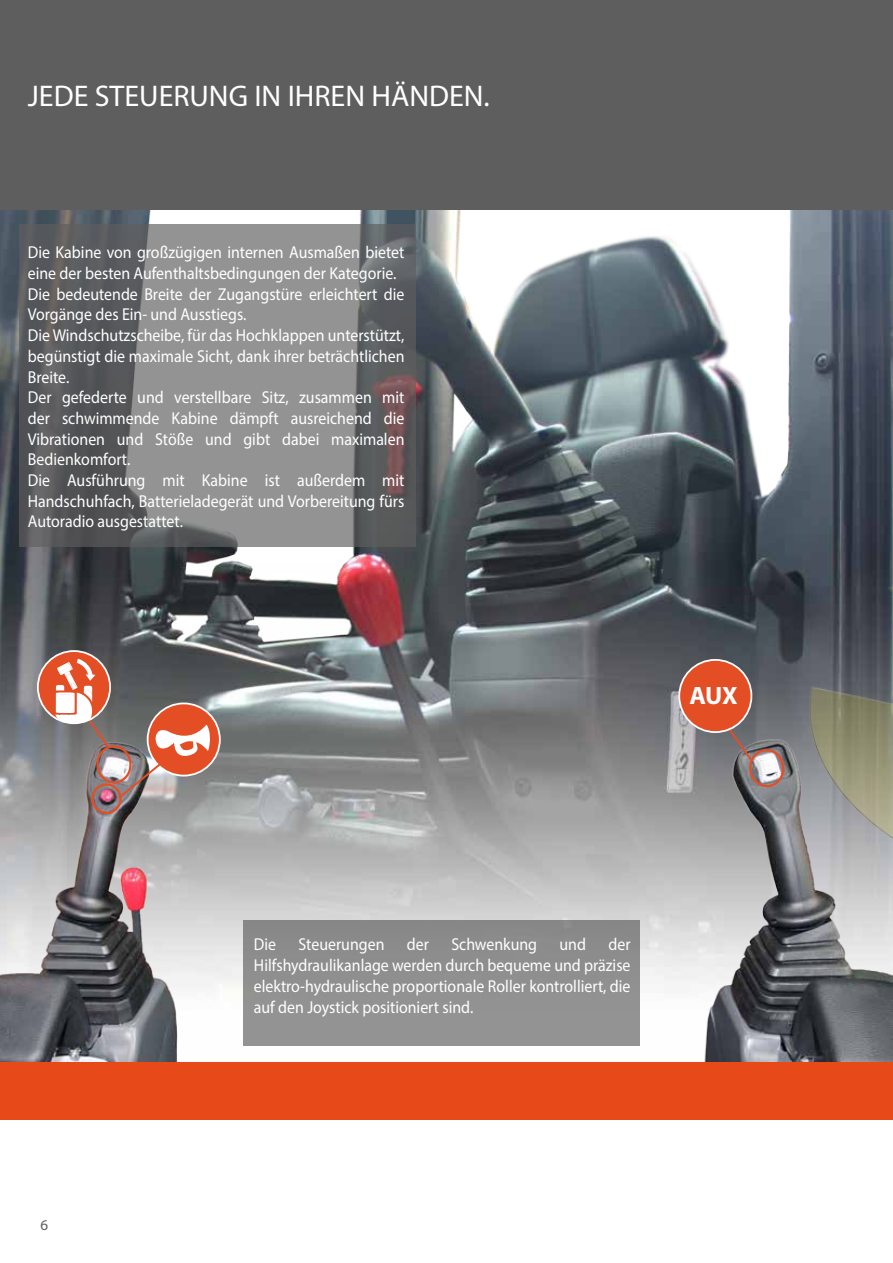
<style>
.page{position:relative;width:893px;height:1263px;background:#fff}
.page>*{position:absolute;margin:0;border:0;box-sizing:border-box;transform-origin:0 0}
.t1{font:30px "Myriad Pro";color:#fff}
.t2{font:700 25.05px "Myriad Pro";color:#fff}
.testi_ristretti_BIAN{font:17.25px/20.7px "Myriad Pro";color:#fff;text-align:justify;scale:.92 1}
.t3{font:15px "Myriad Pro";color:#5f5e5e}
</style>
<div class="page">
<div style="left:0;top:1095px;width:893px;height:24px;background:#e84919"></div>
<div style="left:0;top:1086px;width:893px;height:24px;background:#e84919"></div>
<div style="left:0;top:1062px;width:893px;height:24px;background:#e84919"></div>
<img style="left:0;top:209px;width:893px;height:837px">
<svg style="left:19px;top:224px;width:397px;height:322px;fill:#949393"></svg>
<div style="left:243px;top:920px;width:396px;height:126px;background:#919090"></div>
<img style="left:0;top:710px;width:203px;height:352px">
<img style="left:675px;top:696px;width:67px;height:366px">
<div style="left:0;top:0;width:893px;height:209px;background:#5f5e5e"></div>
<svg style="left:713px;top:720px;width:29px;height:67px"></svg>
<div style="left:38px;top:651px;width:72px;height:72px;background:#e44e25;border-radius:50%"></div>
<div style="left:37px;top:650px;width:74px;height:74px;border:2px solid #fff;border-radius:50%"></div>
<svg style="left:54px;top:658px;width:165px;height:156px"></svg>
<div style="left:679px;top:660px;width:72px;height:72px;background:#e44e25;border-radius:50%"></div>
<div style="left:678px;top:659px;width:74px;height:74px;border:2px solid #fff;border-radius:50%"></div>
<img style="left:742px;top:477px;width:151px;height:585px">
<p class="t1" style="left:28px;top:77px;width:463px">JEDE STEUERUNG IN IHREN HÄNDEN.</p>
<p class="testi_ristretti_BIAN" style="left:28px;top:242px;width:411px">Die Kabine von großzügigen internen Ausmaßen bietet eine der besten Aufenthaltsbedingungen der Kategorie.</p>
<p class="testi_ristretti_BIAN" style="left:28px;top:283px;width:411px">Die bedeutende Breite der Zugangstüre erleichtert die<br>Vorgänge des Ein- und Ausstiegs.</p>
<p class="testi_ristretti_BIAN" style="left:28px;top:325px;width:411px">Die Windschutzscheibe, für das Hochklappen unterstützt, begünstigt die maximale Sicht, dank ihrer beträchtlichen Breite.</p>
<p class="testi_ristretti_BIAN" style="left:28px;top:387px;width:411px">Der gefederte und verstellbare Sitz, zusammen mit der schwimmende Kabine dämpft ausreichend die Vibrationen und Stöße und gibt dabei maximalen Bedienkomfort.</p>
<p class="testi_ristretti_BIAN" style="left:28px;top:470px;width:411px">Die Ausführung mit Kabine ist außerdem mit Handschuhfach, Batterieladegerät und Vorbereitung fürs Autoradio ausgestattet.</p>
<p class="t2" style="left:689px;top:680px;width:50px">AUX</p>
<p class="t3" style="left:40px;top:1216px;width:9px">6</p>
<p class="testi_ristretti_BIAN" style="left:254px;top:934px;width:411px;text-indent:355px">der Hilfshydraulikanlage werden durch bequeme und präzise elektro-hydraulische proportionale Roller kontrolliert, die auf den Joystick positioniert sind.</p>
<p class="testi_ristretti_BIAN" style="left:254px;top:934px;width:26px">Die</p>
<p class="testi_ristretti_BIAN" style="left:299px;top:934px;width:95px">Steuerungen</p>
<p class="testi_ristretti_BIAN" style="left:407px;top:934px;width:26px">der</p>
<p class="testi_ristretti_BIAN" style="left:451px;top:934px;width:95px">Schwenkung</p>
<p class="testi_ristretti_BIAN" style="left:560px;top:934px;width:30px">und</p>
</div>
